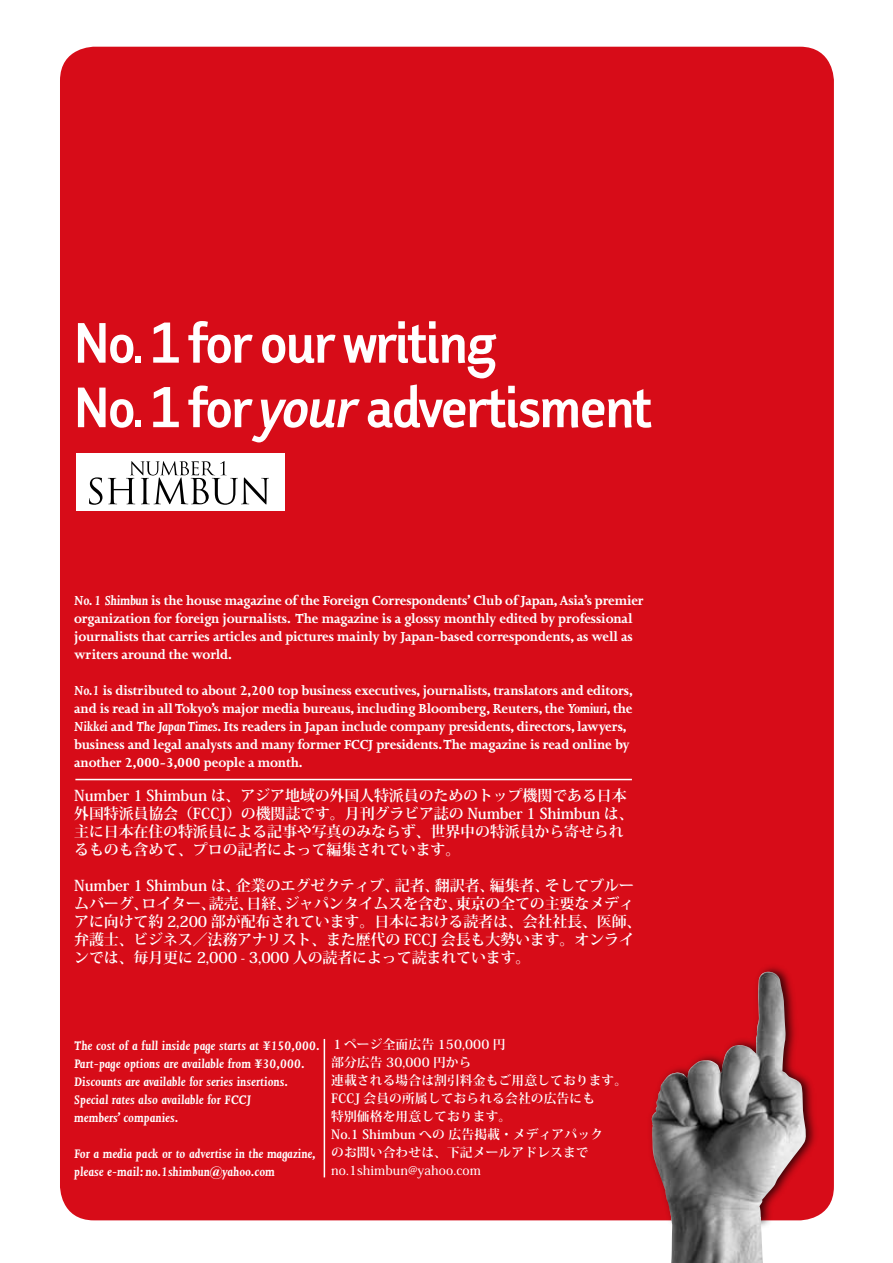
<style>
.page{position:relative;width:893px;height:1263px;background:#fff}
.page>*{position:absolute;margin:0;border:0;box-sizing:border-box;transform-origin:0 0}
.t1{font:68.25px/64.5px "Faceplate Sans D Gauge";letter-spacing:-.045em;color:#fff}
.t2{font:700 15px/18px "Joanna";letter-spacing:-.01em;color:#fff}
.t3{font:700 15px/18px "Koz Min Std";letter-spacing:-.01em;color:#fff}
.t4{font:italic 700 14.25px/18px "Joanna";letter-spacing:.01em;color:#fff}
.t5{font:700 12.75px/18px "Koz Min Std";letter-spacing:.01em;color:#fff}
.t6{font:500 12.75px "Koz Min Std";letter-spacing:.01em;color:#fff}
.s1{font-style:italic}
</style>
<div class="page">
<div style="left:60px;top:47px;width:774px;height:1173px;background:#d70c18;border-radius:34px"></div>
<div style="left:76px;top:454px;width:209px;height:57px;background:#fff"></div>
<svg style="left:89px;top:461px;width:180px;height:44px"></svg>
<hr style="left:75px;top:779px;width:557px;height:1px;background:#fff">
<div style="left:646px;top:962px;width:174px;height:267px;background:#000;opacity:.75"></div>
<img style="left:652px;top:972px;width:155px;height:246px">
<hr style="left:324px;top:1039px;width:1px;height:138px;background:#fff">
<img style="left:652px;top:1218px;width:155px;height:45px">
<h1 class="t1" style="left:73px;top:310px;width:580px">No. 1 for our writing<br>No. 1 for <span class="s1">your</span>advertisment</h1>
<p class="t2" style="left:74px;top:592px;width:571px"><span class="s1">No. 1 Shimbun</span> is the house magazine of the Foreign Correspondents’ Club of Japan, Asia’s premier organization for foreign journalists. The magazine is a glossy monthly edited by professional journalists that carries articles and pictures mainly by Japan-based correspondents, as well as writers around the world.</p>
<p class="t2" style="left:74px;top:682px;width:560px"><span class="s1">No.1</span> is distributed to about 2,200 top business executives, journalists, translators and editors, and is read in all Tokyo’s major media bureaus, including Bloomberg, Reuters, the <span class="s1">Yomiuri</span>, the <span class="s1">Nikkei</span> and <span class="s1">The Japan Times</span>. Its readers in Japan include company presidents, directors, lawyers, business and legal analysts and many former FCCJ presidents. The magazine is read online by another 2,000-3,000 people a month.</p>
<p class="t3" style="left:74px;top:786px;width:561px">Number 1 Shimbun は、アジア地域の外国人特派員のためのトップ機関である日本外国特派員協会（FCCJ）の機関誌です。月刊グラビア誌の Number 1 Shimbun は、主に日本在住の特派員による記事や写真のみならず、世界中の特派員から寄せられるものも含めて、プロの記者によって編集されています。</p>
<p class="t3" style="left:74px;top:876px;width:569px">Number 1 Shimbun は、企業のエグゼクティブ、記者、翻訳者、編集者、そしてブルームバーグ、ロイター、読売、日経、ジャパンタイムスを含む、東京の全ての主要なメディアに向けて約 2,200 部が配布されています。日本における読者は、会社社長、医師、弁護士、ビジネス／法務アナリスト、また歴代の FCCJ 会長も大勢います。オンラインでは、毎月更に 2,000 - 3,000 人の読者によって読まれています。</p>
<p class="t4" style="left:74px;top:1036px;width:247px">The cost of a full inside page starts at ¥150,000.<br>Part-page options are available from ¥30,000.<br>Discounts are available for series insertions.<br>Special rates also available for FCCJ<br>members’ companies.</p>
<p class="t4" style="left:74px;top:1144px;width:243px">For a media pack or to advertise in the magazine, please e-mail: no.1shimbun@yahoo.com</p>
<p class="t5" style="left:331px;top:1035px;width:298px">１ページ全面広告 150,000 円<br>部分広告 30,000 円から<br>連載される場合は割引料金もご用意しております。<br>FCCJ 会員の所属しておられる会社の広告にも<br>特別価格を用意しております。<br>No.1 Shimbun への 広告掲載・メディアパック<br>のお問い合わせは、下記メールアドレスまで</p>
<p class="t6" style="left:331px;top:1162px;width:151px">no.1shimbun@yahoo.com</p>
</div>
